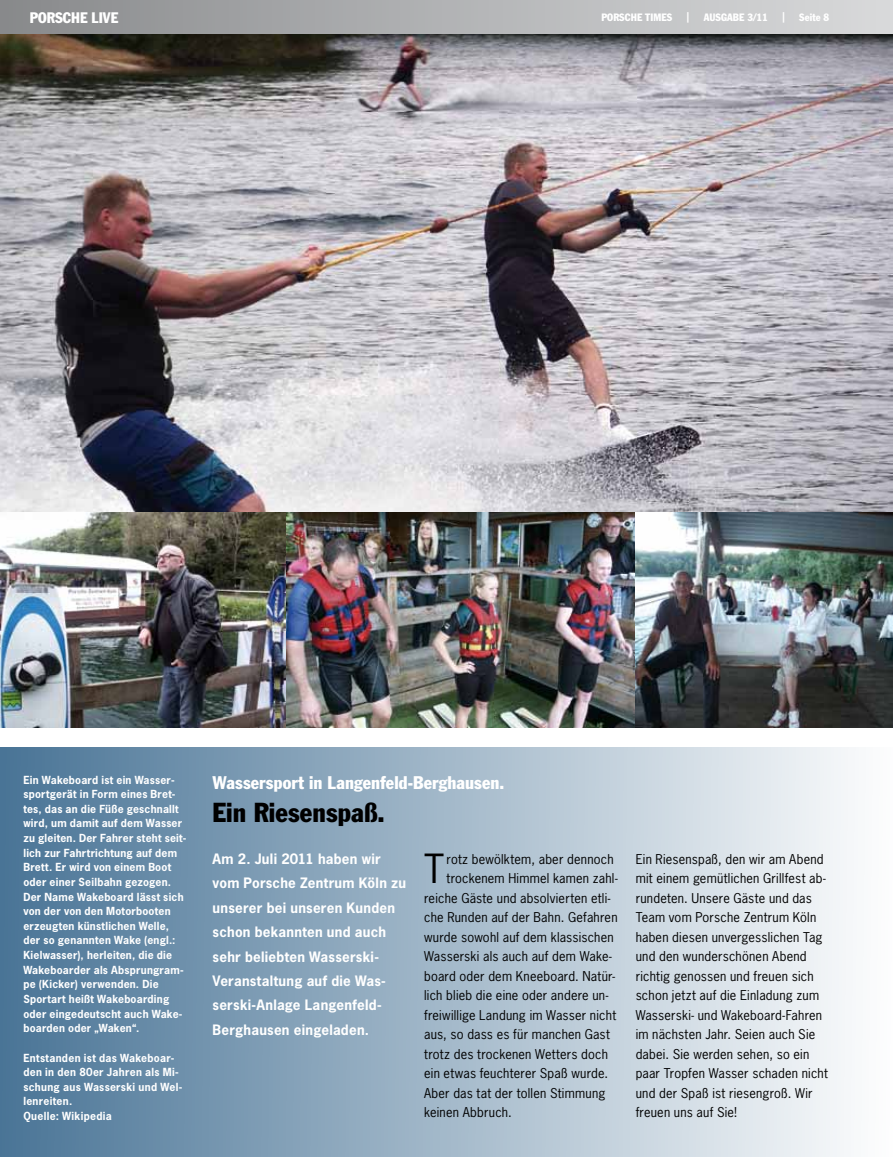
<style>
.page{position:relative;width:893px;height:1170px;background:#fff}
.page>*{position:absolute;margin:0;border:0;box-sizing:border-box;transform-origin:0 0}
.t1{font:37.8px "Porsche News Gothic";color:#000}
.t2{font:condensed 27px "Porsche Franklin Gothic";letter-spacing:.005em;color:#000}
.t3{font:condensed 18px "Porsche Franklin Gothic";letter-spacing:.005em;color:#fff}
.t4{font:condensed 15px "Porsche Franklin Gothic";color:#fff}
.t5{font:700 13.5px/24.5px "Porsche News Gothic";letter-spacing:.02em;color:#fff}
.t6{font:12.75px/19.5px "Porsche News Gothic";letter-spacing:.015em;color:#000}
.t7{font:700 10.5px/14.7px "Porsche News Gothic";letter-spacing:.02em;color:#fff}
.t8{font:condensed 10.5px "Porsche Franklin Gothic";letter-spacing:.01em;color:#fff}
</style>
<div class="page">
<div style="left:0;top:0;width:893px;height:34px;background:linear-gradient(to right,#898a8c,#dadbdc)"></div>
<hr style="left:892px;top:0;width:1px;height:34px;background:#d9dadb">
<div style="left:0;top:746px;width:893px;height:410px;background:linear-gradient(to right,#497496,#fdfefe)"></div>
<img style="left:0;top:34px;width:893px;height:693px">
<p class="t4" style="left:30px;top:8px;width:90px">PORSCHE LIVE</p>
<p class="t8" style="left:601px;top:11px;width:72px">PORSCHE TIMES</p>
<p class="t8" style="left:687px;top:10px;width:4px">|</p>
<p class="t8" style="left:704px;top:11px;width:65px">AUSGABE 3/11</p>
<p class="t8" style="left:782px;top:10px;width:4px">|</p>
<p class="t8" style="left:799px;top:11px;width:31px">Seite 8</p>
<p class="t7" style="left:23px;top:772px;width:164px">Ein Wakeboard ist ein Wasser&shy;sportgerät in Form eines Bret&shy;tes, das an die Füße geschnallt wird, um damit auf dem Wasser zu gleiten. Der Fahrer steht seit&shy;lich zur Fahrtrichtung auf dem<br>Brett. Er wird von einem Boot oder einer Seilbahn gezogen.<br>Der Name Wakeboard lässt sich von der von den Motorbooten erzeugten künstlichen Welle, der so genannten Wake (engl.:<br>Kielwasser), herleiten, die die<br>Wakeboarder als Absprungram&shy;pe (Kicker) verwenden. Die<br>Sportart heißt Wakeboarding oder eingedeutscht auch Wake&shy;boarden oder „Waken“.</p>
<p class="t7" style="left:23px;top:1049px;width:160px">Entstanden ist das Wakeboar&shy;den in den 80er Jahren als Mi&shy;schung aus Wasserski und Wel&shy;lenreiten.<br>Quelle: Wikipedia</p>
<h3 class="t3" style="left:213px;top:771px;width:293px">Wassersport in Langenfeld-Berghausen.</h3>
<h2 class="t2" style="left:213px;top:795px;width:174px">Ein Riesenspaß.</h2>
<p class="t5" style="left:213px;top:846px;width:195px">Am 2. Juli 2011 haben wir vom Porsche Zentrum Köln zu unserer bei unseren Kunden schon bekannten und auch sehr beliebten Wasserski-<br>Veranstaltung auf die Was&shy;serski-Anlage Langenfeld-<br>Berghausen eingeladen.</p>
<h1 class="t1" style="left:424px;top:844px;width:22px">T</h1>
<p class="t6" style="left:446px;top:849px;width:169px">rotz bewölktem, aber dennoch</p>
<p class="t6" style="left:446px;top:868px;width:173px">trockenem Himmel kamen zahl-</p>
<p class="t6" style="left:424px;top:888px;width:188px">reiche Gäste und absolvierten etli-</p>
<p class="t6" style="left:424px;top:907px;width:195px">che Runden auf der Bahn. Gefahren</p>
<p class="t6" style="left:424px;top:927px;width:191px">wurde sowohl auf dem klassischen</p>
<p class="t6" style="left:424px;top:946px;width:189px">Wasserski als auch auf dem Wake-</p>
<p class="t6" style="left:424px;top:966px;width:192px">board oder dem Kneeboard. Natür-</p>
<p class="t6" style="left:424px;top:985px;width:186px">lich blieb die eine oder andere un-</p>
<p class="t6" style="left:424px;top:1005px;width:194px">freiwillige Landung im Wasser nicht</p>
<p class="t6" style="left:424px;top:1024px;width:187px">aus, so dass es für manchen Gast</p>
<p class="t6" style="left:424px;top:1044px;width:185px">trotz des trockenen Wetters doch</p>
<p class="t6" style="left:424px;top:1063px;width:186px">ein etwas feuchterer Spaß wurde.</p>
<p class="t6" style="left:424px;top:1083px;width:183px">Aber das tat der tollen Stimmung</p>
<p class="t6" style="left:424px;top:1102px;width:89px">keinen Abbruch.</p>
<p class="t6" style="left:636px;top:849px;width:194px">Ein Riesenspaß, den wir am Abend mit einem gemütlichen Grillfest ab&shy;rundeten. Unsere Gäste und das<br>Team vom Porsche Zentrum Köln haben diesen unvergesslichen Tag und den wunderschönen Abend richtig genossen und freuen sich schon jetzt auf die Einladung zum<br>Wasserski- und Wakeboard-Fahren im nächsten Jahr. Seien auch Sie dabei. Sie werden sehen, so ein paar Tropfen Wasser schaden nicht und der Spaß ist riesengroß. Wir freuen uns auf Sie!</p>
</div>
